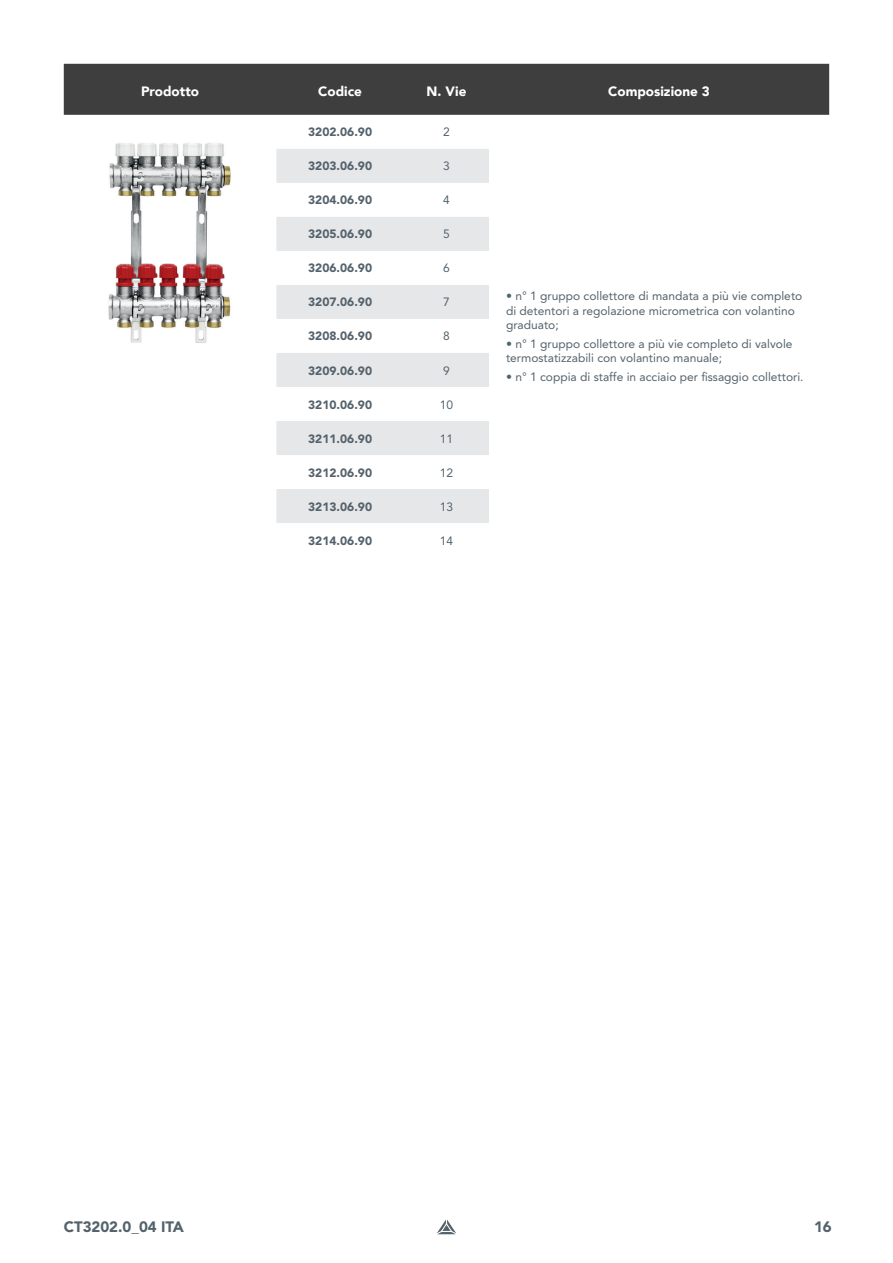
<style>
.page{position:relative;width:893px;height:1263px;background:#fff}
.page>*{position:absolute;margin:0;border:0;box-sizing:border-box;transform-origin:0 0}
.t1{font:900 15px "Avenir LT Pro";color:#54626c}
.t2{font:900 13.5px "Avenir";color:#fff}
.t3{font:12px/14.4px "Avenir LT Pro";color:#54626c}
.t4{font:900 12px "Avenir LT Pro";color:#54626c}
</style>
<div class="page">
<svg style="left:437px;top:1219px;width:19px;height:15px"></svg>
<div style="left:64px;top:64px;width:765px;height:51px;background:#3e3e3f"></div>
<svg style="left:276px;top:149px;width:213px;height:374px;fill:#e6e7e9"></svg>
<img style="left:108px;top:143px;width:123px;height:200px">
<p class="t2" style="left:141px;top:80px;width:59px">Prodotto</p>
<p class="t2" style="left:318px;top:80px;width:45px">Codice</p>
<p class="t2" style="left:427px;top:80px;width:41px">N. Vie</p>
<p class="t2" style="left:608px;top:80px;width:103px">Composizione 3</p>
<p class="t4" style="left:308px;top:125px;width:65px">3202.06.90</p>
<p class="t3" style="left:443px;top:125px;width:8px">2</p>
<p class="t4" style="left:308px;top:159px;width:65px">3203.06.90</p>
<p class="t3" style="left:443px;top:159px;width:8px">3</p>
<p class="t4" style="left:308px;top:193px;width:65px">3204.06.90</p>
<p class="t3" style="left:443px;top:193px;width:8px">4</p>
<p class="t4" style="left:308px;top:227px;width:65px">3205.06.90</p>
<p class="t3" style="left:443px;top:227px;width:8px">5</p>
<p class="t4" style="left:308px;top:261px;width:65px">3206.06.90</p>
<p class="t3" style="left:443px;top:261px;width:8px">6</p>
<p class="t4" style="left:308px;top:295px;width:65px">3207.06.90</p>
<p class="t3" style="left:443px;top:295px;width:8px">7</p>
<p class="t4" style="left:308px;top:329px;width:65px">3208.06.90</p>
<p class="t3" style="left:443px;top:329px;width:8px">8</p>
<p class="t4" style="left:308px;top:363px;width:65px">3209.06.90</p>
<p class="t3" style="left:443px;top:363px;width:8px">9</p>
<p class="t4" style="left:308px;top:397px;width:65px">3210.06.90</p>
<p class="t3" style="left:440px;top:397px;width:15px">10</p>
<p class="t4" style="left:308px;top:431px;width:65px">3211.06.90</p>
<p class="t3" style="left:440px;top:431px;width:15px">11</p>
<p class="t4" style="left:308px;top:465px;width:65px">3212.06.90</p>
<p class="t3" style="left:440px;top:465px;width:15px">12</p>
<p class="t4" style="left:308px;top:499px;width:65px">3213.06.90</p>
<p class="t3" style="left:440px;top:499px;width:15px">13</p>
<p class="t4" style="left:308px;top:533px;width:65px">3214.06.90</p>
<p class="t3" style="left:440px;top:533px;width:15px">14</p>
<p class="t3" style="left:506px;top:289px;width:298px">• n° 1 gruppo collettore di mandata a più vie completo di detentori a regolazione micrometrica con volantino graduato;</p>
<p class="t3" style="left:506px;top:336px;width:288px">• n° 1 gruppo collettore a più vie completo di valvole termostatizzabili con volantino manuale;</p>
<p class="t3" style="left:506px;top:369px;width:299px">• n° 1 coppia di staffe in acciaio per fissaggio collettori.</p>
<p class="t1" style="left:64px;top:1218px;width:122px">CT3202.0_04 ITA</p>
<p class="t1" style="left:814px;top:1218px;width:19px">16</p>
</div>
